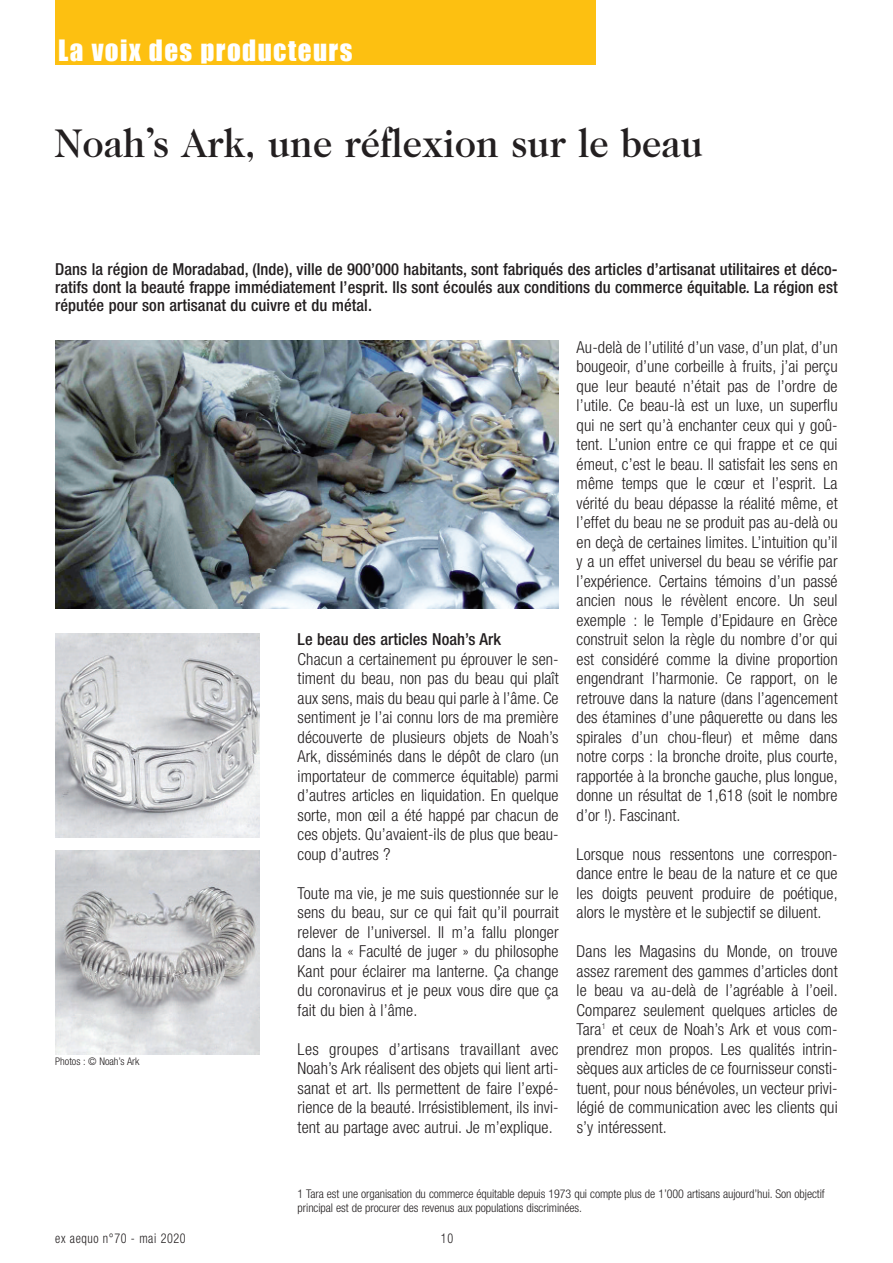
<style>
.page{position:relative;width:893px;height:1263px;background:#fff}
.page>*{position:absolute;margin:0;border:0;box-sizing:border-box;transform-origin:0 0}
.t1{font:500 40.5px "Caslon Two Twenty Four";color:#231f20;scale:.95 1}
.t2{font:27px "Impact";letter-spacing:.055em;color:#fff}
.t3{font:300 condensed 16.5px/19.5px "Helvetica Neue LT Std";letter-spacing:.005em;color:#231f20;text-align:justify}
.t4{font:500 condensed 16.5px/18px "Helvetica Neue LT Std";letter-spacing:.005em;color:#231f20;text-align:justify}
.t5{font:300 condensed 13.5px "Helvetica Neue LT Std";letter-spacing:.05em;color:#231f20;scale:.9 1}
.t6{font:300 condensed 12px/14.4px "Helvetica Neue LT Std";letter-spacing:-.005em;color:#231f20}
.t7{font:300 condensed 10.5px "Helvetica Neue LT Std";color:#231f20}
</style>
<div class="page">
<div style="left:55px;top:0;width:540px;height:65px;background:#fdc011"></div>
<img style="left:55px;top:340px;width:503px;height:268px">
<img style="left:55px;top:634px;width:204px;height:204px">
<img style="left:55px;top:850px;width:204px;height:204px">
<h2 class="t2" style="left:58px;top:34px;width:296px">La voix des producteurs</h2>
<h1 class="t1" style="left:55px;top:128px;width:683px">Noah’s Ark, une réflexion sur le beau</h1>
<p class="t4" style="left:55px;top:262px;width:784px">Dans la région de Moradabad, (Inde), ville de 900’000 habitants, sont fabriqués des articles d’artisanat utilitaires et déco&shy;ratifs dont la beauté frappe immédiatement l’esprit. Ils sont écoulés aux conditions du commerce équitable. La région est réputée pour son artisanat du cuivre et du métal.</p>
<p class="t7" style="left:55px;top:1057px;width:86px">Photos : © Noah’s Ark</p>
<p class="t4" style="left:298px;top:632px;width:205px">Le beau des articles Noah’s Ark</p>
<p class="t3" style="left:298px;top:651px;width:263px">Chacun a certainement pu éprouver le sen&shy;timent du beau, non pas du beau qui plaît aux sens, mais du beau qui parle à l’âme. Ce sentiment je l’ai connu lors de ma première découverte de plusieurs objets de Noah’s Ark, disséminés dans le dépôt de claro (un importateur de commerce équitable) parmi d’autres articles en liquidation. En quelque sorte, mon œil a été happé par chacun de ces objets. Qu’avaient-ils de plus que beau&shy;coup d’autres ?</p>
<p class="t3" style="left:298px;top:885px;width:263px">Toute ma vie, je me suis questionnée sur le sens du beau, sur ce qui fait qu’il pourrait relever de l’universel. Il m’a fallu plonger dans la « Faculté de juger » du philosophe Kant pour éclairer ma lanterne. Ça change du coronavirus et je peux vous dire que ça fait du bien à l’âme.</p>
<p class="t3" style="left:298px;top:1041px;width:263px">Les groupes d’artisans travaillant avec Noah’s Ark réalisent des objets qui lient arti&shy;sanat et art. Ils permettent de faire l’expé&shy;rience de la beauté. Irrésistiblement, ils invi&shy;tent au partage avec autrui. Je m’explique.</p>
<p class="t3" style="left:577px;top:338px;width:263px">Au-delà de l’utilité d’un vase, d’un plat, d’un bougeoir, d’une corbeille à fruits, j’ai perçu que leur beauté n’était pas de l’ordre de l’utile. Ce beau-là est un luxe, un superflu qui ne sert qu’à enchanter ceux qui y goû&shy;tent. L’union entre ce qui frappe et ce qui émeut, c’est le beau. Il satisfait les sens en même temps que le cœur et l’esprit. La vérité du beau dépasse la réalité même, et l’effet du beau ne se produit pas au-delà ou en deçà de certaines limites. L’intuition qu’il y a un effet universel du beau se vérifie par l’expérience. Certains témoins d’un passé ancien nous le révèlent encore. Un seul exemple : le Temple d’Epidaure en Grèce construit selon la règle du nombre d’or qui est considéré comme la divine proportion engendrant l’harmonie. Ce rapport, on le retrouve dans la nature (dans l’agencement des étamines d’une pâquerette ou dans les spirales d’un chou-fleur) et même dans notre corps : la bronche droite, plus courte, rapportée à la bronche gauche, plus longue, donne un résultat de 1,618 (soit le nombre d’or !). Fascinant.</p>
<p class="t3" style="left:577px;top:845px;width:263px">Lorsque nous ressentons une correspon&shy;dance entre le beau de la nature et ce que les doigts peuvent produire de poétique, alors le mystère et le subjectif se diluent.</p>
<p class="t3" style="left:577px;top:943px;width:263px">Dans les Magasins du Monde, on trouve assez rarement des gammes d’articles dont le beau va au-delà de l’agréable à l’oeil.<br>Comparez seulement quelques articles de Tara<sup>1</sup> et ceux de Noah’s Ark et vous com&shy;prendrez mon propos. Les qualités intrin&shy;sèques aux articles de ce fournisseur consti&shy;tuent, pour nous bénévoles, un vecteur privi&shy;légié de communication avec les clients qui s’y intéressent.</p>
<p class="t6" style="left:298px;top:1187px;width:529px">1 Tara est une organisation du commerce équitable depuis 1973 qui compte plus de 1’000 artisans aujourd’hui. Son objectif principal est de procurer des revenus aux populations discriminées.</p>
<p class="t5" style="left:55px;top:1233px;width:146px">ex aequo n°70 - mai 2020</p>
<p class="t5" style="left:441px;top:1233px;width:15px">10</p>
</div>
